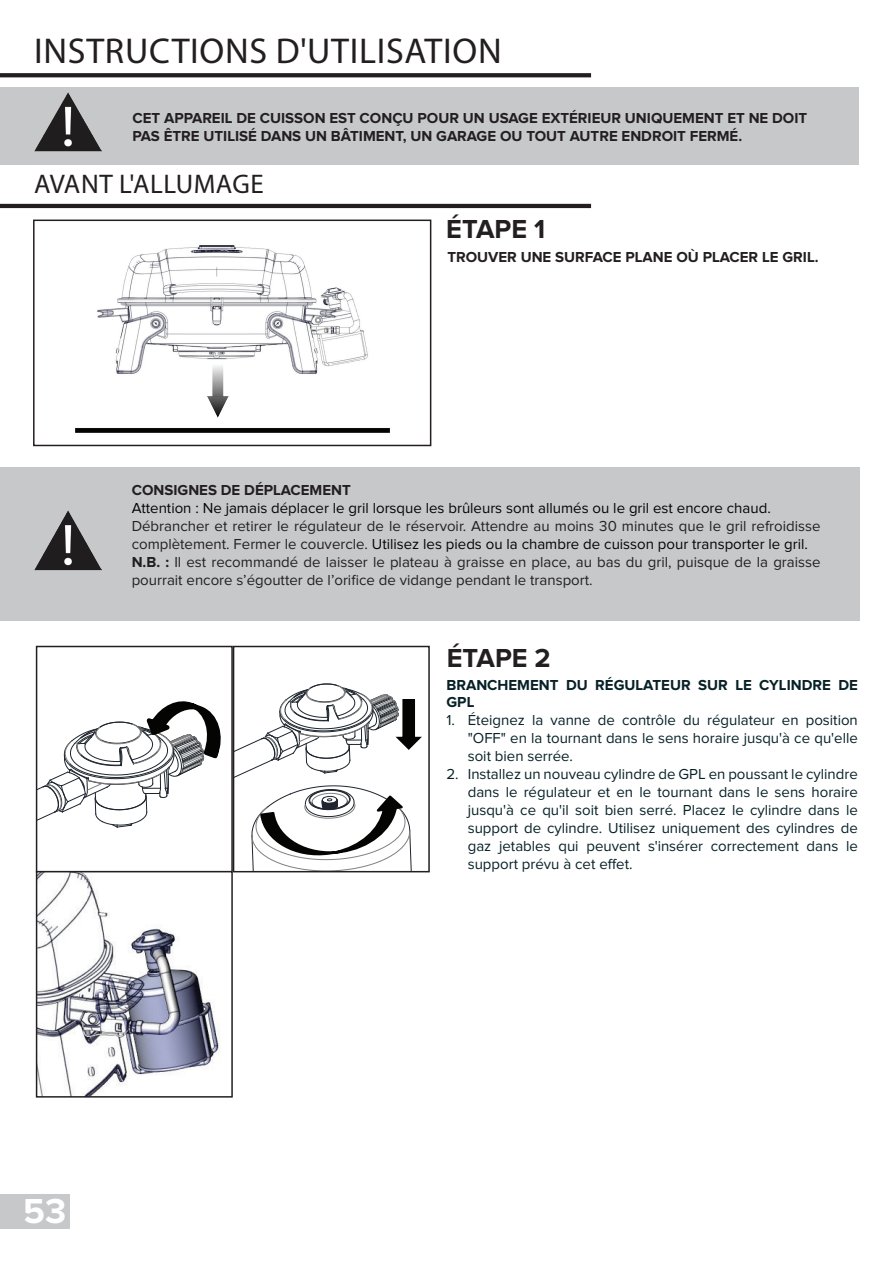
<style>
.page{position:relative;width:893px;height:1263px;background:#fff}
.page>*{position:absolute;margin:0;border:0;box-sizing:border-box;transform-origin:0 0}
.t1{font:36px "Myriad Pro";letter-spacing:.02em;color:#231f20}
.t2{font:700 36px "Proxima Nova";color:#fff}
.t3{font:27px "Myriad Pro";letter-spacing:.02em;color:#231f20}
.t4{font:700 27px "Proxima Nova";color:#231f20}
.t5{font:15px/18px "Proxima Nova";color:#072127;text-align:justify}
.t6{font:15px/18px "Proxima Nova";color:#231f20}
.t7{font:700 15px/18px "Proxima Nova";color:#231f20}
.t8{font:15px "Proxima Nova";color:#040503}
.t9{font:700 15px/16.5px "Proxima Nova";color:#072127}
.s1{color:#040503}
.s2{font-weight:700}
</style>
<div class="page">
<div style="left:0;top:1195px;width:70px;height:34px;background:#c7c8ca"></div>
<div style="left:0;top:87px;width:859px;height:77px;background:#c7c8ca"></div>
<svg style="left:0;top:73px;width:591px;height:4px;background:#2a2627"></svg>
<hr style="left:0;top:204px;width:591px;height:4px;background:#231f20">
<img style="left:34px;top:92px;width:68px;height:60px">
<div style="left:0;top:468px;width:860px;height:153px;background:#c7c8ca"></div>
<img style="left:34px;top:511px;width:68px;height:60px">
<img style="left:75px;top:245px;width:314px;height:188px">
<div style="left:33px;top:220px;width:398px;height:226px;border:2px solid #231f20"></div>
<img style="left:39px;top:874px;width:181px;height:220px">
<div style="left:36px;top:871px;width:197px;height:226px;border:2px solid #231f20"></div>
<svg style="left:37px;top:646px;width:392px;height:226px"></svg>
<h1 class="t1" style="left:34px;top:29px;width:469px">INSTRUCTIONS D'UTILISATION</h1>
<p class="t7" style="left:133px;top:109px;width:676px">CET APPAREIL DE CUISSON EST CONÇU POUR UN USAGE EXTÉRIEUR UNIQUEMENT ET NE DOIT<br>PAS ÊTRE UTILISÉ DANS UN BÂTIMENT, UN GARAGE OU TOUT AUTRE ENDROIT FERMÉ.</p>
<h2 class="t3" style="left:34px;top:167px;width:231px">AVANT L'ALLUMAGE</h2>
<h2 class="t4" style="left:446px;top:217px;width:100px">ÉTAPE 1</h2>
<p class="t7" style="left:447px;top:248px;width:373px">TROUVER UNE SURFACE PLANE OÙ PLACER LE GRIL.</p>
<p class="t7" style="left:132px;top:482px;width:221px">CONSIGNES DE DÉPLACEMENT</p>
<p class="t8" style="left:132px;top:499px;width:641px">Attention : Ne jamais déplacer le gril lorsque les brûleurs sont allumés ou le gril est encore chaud.</p>
<p class="t6" style="left:132px;top:517px;width:690px">Débrancher et retirer le régulateur de le réservoir. Attendre au moins 30 minutes que le gril refroidisse complètement. Fermer le couvercle. <span class="s1">Utilisez les pieds ou la chambre de cuisson pour transporter le gril.<br></span><span class="s2">N.B. :</span> Il est recommandé de laisser le plateau à graisse en place, au bas du gril, puisque de la graisse pourrait encore s’égoutter de l’orifice de vidange pendant le transport.</p>
<h2 class="t4" style="left:447px;top:646px;width:105px">ÉTAPE 2</h2>
<h1 class="t2" style="left:23px;top:1195px;width:45px">53</h1>
<p class="t9" style="left:446px;top:678px;width:413px">BRANCHEMENT DU RÉGULATEUR SUR LE CYLINDRE DE<br>GPL</p>
<p class="t5" style="left:468px;top:711px;width:392px;text-indent:-21px">1. Éteignez la vanne de contrôle du régulateur en position "OFF" en la tournant dans le sens horaire jusqu'à ce qu'elle soit bien serrée.</p>
<p class="t5" style="left:468px;top:765px;width:392px;text-indent:-21px">2. Installez un nouveau cylindre de GPL en poussant le cylindre dans le régulateur et en le tournant dans le sens horaire jusqu'à ce qu'il soit bien serré. Placez le cylindre dans le support de cylindre. Utilisez uniquement des cylindres de gaz jetables qui peuvent s'insérer correctement dans le support prévu à cet effet.</p>
</div>
